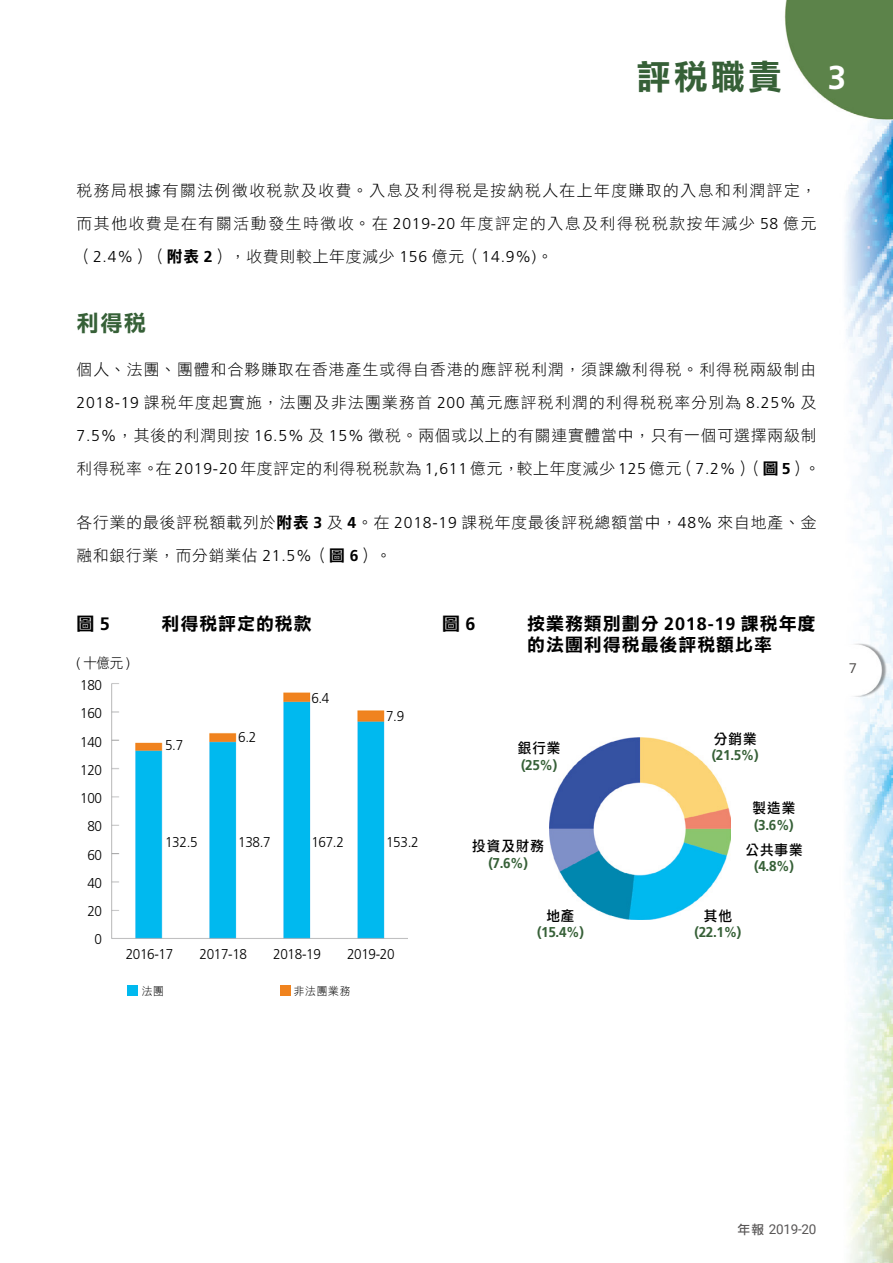
<style>
.page{position:relative;width:893px;height:1263px;background:#fff}
.page>*{position:absolute;margin:0;border:0;box-sizing:border-box;transform-origin:0 0}
.t1{font:34.5px "DF Li Hei HK W7";color:#366037}
.t2{font:700 33px "Frutiger";color:#fff}
.t3{font:22.5px "DF Li Hei HK W7";color:#366037}
.t4{font:18px/21px "DF Li Hei HK W7";letter-spacing:.05em;color:#000}
.t5{font:15.75px/33px "DF Li Hei HK W3";letter-spacing:.07em;color:#000}
.t6{font:300 14.25px/28.2px "Frutiger";letter-spacing:-.025em;color:#000;text-align:right;scale:.95 1}
.t7{font:700 14.25px "Frutiger";letter-spacing:-.025em;color:#366037;scale:.95 1}
.t8{font:14.25px "DF Li Hei HK W5";letter-spacing:.075em;color:#000;scale:.95 1}
.t9{font:14.25px "DF Li Hei HK W3";color:#000;scale:.95 1}
.t10{font:13.5px "Roboto";letter-spacing:-.02em;color:#595757}
.t11{font:13.5px "Roboto";color:#4c4948}
.t12{font:11.25px "DF Li Hei HK W3";letter-spacing:.075em;color:#000;scale:.95 1}
.s1{font-family:"Frutiger";font-weight:300}
.s2{font-family:"DF Li Hei HK W7"}
.s3{font-family:"Frutiger";font-weight:700}
.s4{font-family:"DF Li Hei HK W5";font-size:12.75px}
</style>
<div class="page">
<img style="left:127px;top:0;width:766px;height:1263px">
<img style="left:111px;top:678px;width:296px;height:269px">
<div style="left:128px;top:985px;width:10px;height:11px;background:#00b9ef"></div>
<div style="left:280px;top:985px;width:11px;height:11px;background:#f0831e"></div>
<img style="left:549px;top:737px;width:182px;height:182px">
<h1 class="t1" style="left:637px;top:58px;width:147px">評稅職責</h1>
<h2 class="t2" style="left:828px;top:58px;width:20px">3</h2>
<p class="t5" style="left:77px;top:174px;width:741px;text-align:justify">稅務局根據有關法例徵收稅款及收費。入息及利得稅是按納稅人在上年度賺取的入息和利潤評定，而其他收費是在有關活動發生時徵收。在 <span class="s1">2019-20</span> 年度評定的入息及利得稅稅款按年減少 <span class="s1">58</span> 億元（<span class="s1">2.4%</span>）（<span class="s2">附表</span> <span class="s3">2</span>），收費則較上年度減少 <span class="s1">156</span> 億元（<span class="s1">14.9%)</span>。</p>
<h3 class="t3" style="left:77px;top:311px;width:71px">利得稅</h3>
<p class="t5" style="left:77px;top:352px;width:745px">個人、法團、團體和合夥賺取在香港產生或得自香港的應評稅利潤，須課繳利得稅。利得稅兩級制由<span class="s1">2018-19</span> 課稅年度起實施，法團及非法團業務首 <span class="s1">200</span> 萬元應評稅利潤的利得稅稅率分別為 <span class="s1">8.25%</span> 及<span class="s1">7.5%</span>，其後的利潤則按 <span class="s1">16.5%</span> 及 <span class="s1">15%</span> 徵稅。兩個或以上的有關連實體當中，只有一個可選擇兩級制利得稅率。在 <span class="s1">2019-20</span> 年度評定的利得稅稅款為 <span class="s1">1,611</span> 億元，較上年度減少 <span class="s1">125</span> 億元（<span class="s1">7.2%</span>）（<span class="s2">圖</span> <span class="s3">5</span>）。</p>
<p class="t5" style="left:76px;top:506px;width:741px">各行業的最後評稅額載列於<span class="s2">附表</span> <span class="s3">3</span> 及 <span class="s3">4</span>。在 <span class="s1">2018-19</span> 課稅年度最後評稅總額當中，<span class="s1">48%</span> 來自地產、金融和銀行業，而分銷業佔 <span class="s1">21.5%</span>（<span class="s2">圖</span> <span class="s3">6</span>）。</p>
<p class="t4" style="left:77px;top:613px;width:35px">圖 <span class="s3">5</span></p>
<p class="t4" style="left:162px;top:613px;width:152px">利得稅評定的稅款</p>
<p class="t9" style="left:77px;top:655px;width:58px"><span class="s1">(</span> 十億元 <span class="s1">)</span></p>
<p class="t6" style="left:80px;top:671px;width:25px">180<br>160<br>140<br>120<br>100<br>80<br>60<br>40<br>20<br>0</p>
<p class="t6" style="left:165px;top:731px;width:21px">5.7</p>
<p class="t6" style="left:165px;top:828px;width:36px">132.5</p>
<p class="t6" style="left:238px;top:723px;width:21px">6.2</p>
<p class="t6" style="left:311px;top:684px;width:21px">6.4</p>
<p class="t6" style="left:386px;top:702px;width:21px">7.9</p>
<p class="t6" style="left:238px;top:828px;width:36px">138.7</p>
<p class="t6" style="left:311px;top:828px;width:36px">167.2</p>
<p class="t6" style="left:386px;top:828px;width:36px">153.2</p>
<p class="t6" style="left:126px;top:940px;width:52px">2016-17</p>
<p class="t6" style="left:199px;top:940px;width:52px">2017-18</p>
<p class="t6" style="left:273px;top:940px;width:52px">2018-19</p>
<p class="t6" style="left:347px;top:940px;width:52px">2019-20</p>
<p class="t12" style="left:142px;top:985px;width:25px">法團</p>
<p class="t12" style="left:294px;top:985px;width:61px">非法團業務</p>
<p class="t4" style="left:442px;top:613px;width:35px">圖 <span class="s3">6</span></p>
<p class="t4" style="left:527px;top:613px;width:290px">按業務類別劃分 <span class="s3">2018-19</span> 課稅年度的法團利得稅最後評稅額比率</p>
<p class="t8" style="left:518px;top:740px;width:46px">銀行業</p>
<p class="t7" style="left:521px;top:756px;width:40px">(25%)</p>
<p class="t8" style="left:472px;top:838px;width:77px">投資及財務</p>
<p class="t7" style="left:488px;top:854px;width:43px">(7.6%)</p>
<p class="t8" style="left:546px;top:908px;width:31px">地產</p>
<p class="t7" style="left:537px;top:924px;width:51px">(15.4%)</p>
<p class="t8" style="left:714px;top:731px;width:46px">分銷業</p>
<p class="t7" style="left:712px;top:747px;width:51px">(21.5%)</p>
<p class="t8" style="left:753px;top:800px;width:46px">製造業</p>
<p class="t7" style="left:754px;top:816px;width:43px">(3.6%)</p>
<p class="t8" style="left:745px;top:842px;width:62px">公共事業</p>
<p class="t7" style="left:754px;top:858px;width:43px">(4.8%)</p>
<p class="t8" style="left:704px;top:908px;width:31px">其他</p>
<p class="t7" style="left:695px;top:924px;width:51px">(22.1%)</p>
<p class="t11" style="left:849px;top:659px;width:9px">7</p>
<p class="t10" style="left:738px;top:1219px;width:80px"><span class="s4">年報</span> 2019-20</p>
</div>
